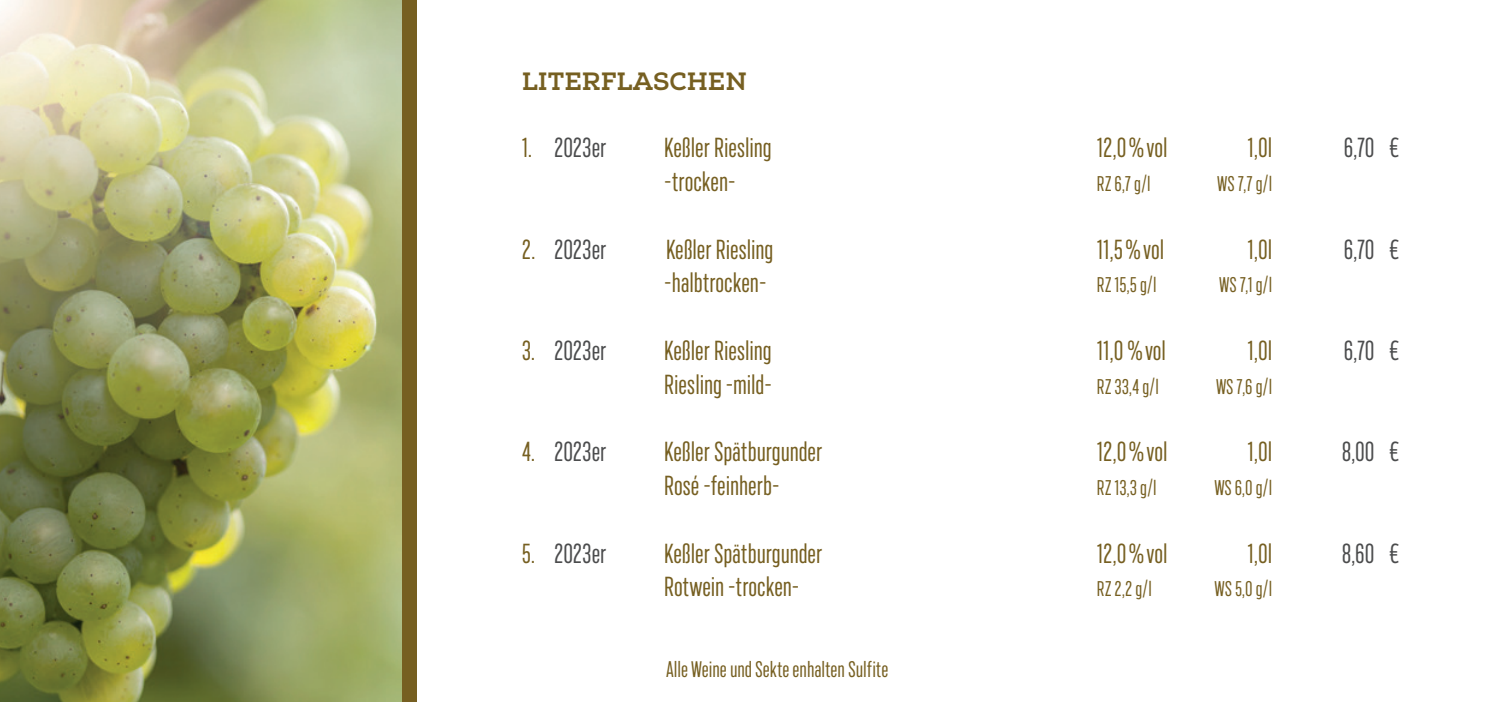
<style>
.page{position:relative;width:1489px;height:702px;background:#fff}
.page>*{position:absolute;margin:0;border:0;box-sizing:border-box;transform-origin:0 0}
.t1{font:27.5px "Marsden Ct Regular";color:#765f21}
.t2{font:27.5px "Marsden Ct Regular";color:#4b4c4d}
.t3{font:700 25px "Nexa Slabx";color:#765f21}
.t4{font:22.5px "Marsden Ct Regular";color:#765f21}
.t5{font:21.25px "Marsden Ct Regular";color:#765f21}
.s1{color:#765f21}
</style>
<div class="page">
<div style="left:0;top:0;width:416px;height:702px;background:#765f21"></div>
<img style="left:0;top:0;width:401px;height:702px">
<p class="t3" style="left:521px;top:66px;width:227px">LITERFLASCHEN</p>
<p class="t2" style="left:521px;top:134px;width:86px"><span class="s1">1.</span> 2023er</p>
<p class="t1" style="left:664px;top:134px;width:109px">Keßler Riesling</p>
<p class="t1" style="left:1096px;top:134px;width:72px">12,0%vol</p>
<p class="t1" style="left:1247px;top:134px;width:26px">1,0l</p>
<p class="t2" style="left:1343px;top:134px;width:57px">6,70 €</p>
<p class="t1" style="left:664px;top:168px;width:73px">-trocken-</p>
<p class="t5" style="left:1096px;top:173px;width:55px">RZ 6,7 g/l</p>
<p class="t5" style="left:1217px;top:173px;width:56px">WS 7,7 g/l</p>
<p class="t2" style="left:521px;top:235px;width:86px"><span class="s1">2.</span> 2023er</p>
<p class="t1" style="left:666px;top:235px;width:109px">Keßler Riesling</p>
<p class="t1" style="left:1096px;top:235px;width:69px">11,5%vol</p>
<p class="t1" style="left:1247px;top:235px;width:26px">1,0l</p>
<p class="t2" style="left:1343px;top:235px;width:57px">6,70 €</p>
<p class="t1" style="left:664px;top:269px;width:104px">-halbtrocken-</p>
<p class="t5" style="left:1096px;top:274px;width:61px">RZ 15,5 g/l</p>
<p class="t5" style="left:1219px;top:274px;width:54px">WS 7,1 g/l</p>
<p class="t2" style="left:521px;top:336px;width:86px"><span class="s1">3.</span> 2023er</p>
<p class="t1" style="left:664px;top:336px;width:109px">Keßler Riesling</p>
<p class="t1" style="left:1096px;top:336px;width:70px">11,0 %vol</p>
<p class="t1" style="left:1247px;top:336px;width:26px">1,0l</p>
<p class="t2" style="left:1343px;top:336px;width:57px">6,70 €</p>
<p class="t1" style="left:664px;top:370px;width:109px">Riesling -mild-</p>
<p class="t5" style="left:1096px;top:375px;width:63px">RZ 33,4 g/l</p>
<p class="t5" style="left:1215px;top:375px;width:57px">WS 7,6 g/l</p>
<p class="t2" style="left:521px;top:438px;width:86px"><span class="s1">4.</span> 2023er</p>
<p class="t1" style="left:664px;top:438px;width:160px">Keßler Spätburgunder</p>
<p class="t1" style="left:1096px;top:438px;width:72px">12,0%vol</p>
<p class="t1" style="left:1247px;top:438px;width:26px">1,0l</p>
<p class="t2" style="left:1341px;top:438px;width:59px">8,00 €</p>
<p class="t1" style="left:664px;top:471px;width:117px">Rosé -feinherb-</p>
<p class="t5" style="left:1096px;top:477px;width:61px">RZ 13,3 g/l</p>
<p class="t5" style="left:1214px;top:477px;width:59px">WS 6,0 g/l</p>
<p class="t2" style="left:521px;top:539px;width:86px"><span class="s1">5.</span> 2023er</p>
<p class="t1" style="left:664px;top:539px;width:160px">Keßler Spätburgunder</p>
<p class="t1" style="left:1096px;top:539px;width:72px">12,0%vol</p>
<p class="t1" style="left:1247px;top:539px;width:26px">1,0l</p>
<p class="t2" style="left:1341px;top:539px;width:59px">8,60 €</p>
<p class="t1" style="left:664px;top:573px;width:137px">Rotwein -trocken-</p>
<p class="t5" style="left:1096px;top:578px;width:56px">RZ 2,2 g/l</p>
<p class="t5" style="left:1214px;top:578px;width:59px">WS 5,0 g/l</p>
<p class="t4" style="left:666px;top:658px;width:224px">Alle Weine und Sekte enhalten Sulfite</p>
</div>
